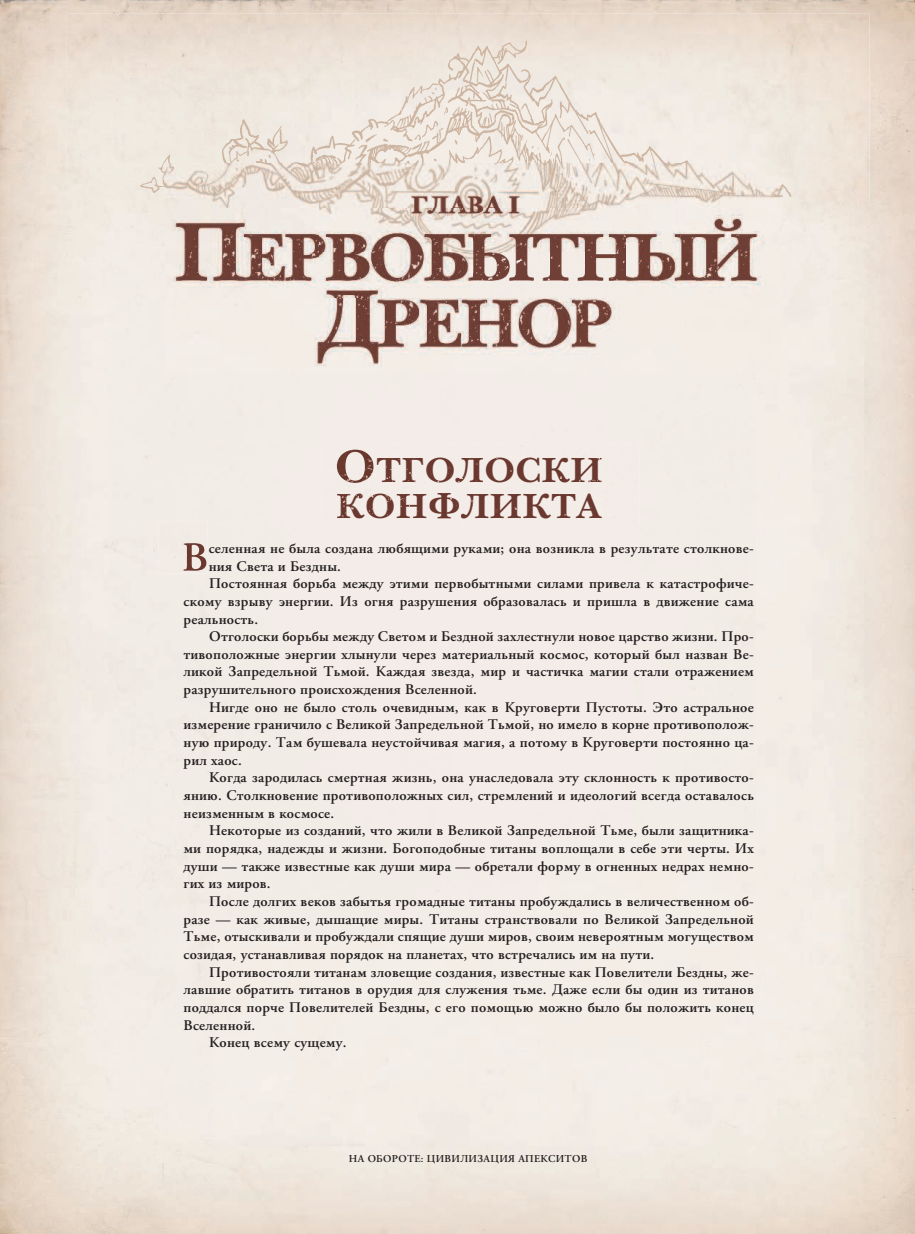
<style>
.page{position:relative;width:915px;height:1234px;background:#fff}
.page>*{position:absolute;margin:0;border:0;box-sizing:border-box;transform-origin:0 0}
.t1{font:700 36px/36px "New Baskerville ITC";letter-spacing:.01em;color:#6a382e;text-align:right}
.t2{font:600 14.7px "APC Garamond";letter-spacing:.02em;color:#231f20}
.t3{font:600 10.5px "APC Garamond";letter-spacing:.03em;color:#231f20}
</style>
<div class="page">
<img style="left:107px;top:0;width:807px;height:49px">
<img style="left:67px;top:14px;width:802px;height:283px">
<img style="left:165px;top:164px;width:615px;height:208px">
<div style="left:320px;top:444px;width:319px;height:82px;background:#f3ece7"></div>
<img style="left:337px;top:449px;width:36px;height:33px">
<div style="left:376px;top:457px;width:226px;height:25px;background:#f3ece7"></div>
<div style="left:337px;top:493px;width:264px;height:25px;background:#f3ece8"></div>
<div style="left:158px;top:521px;width:49px;height:52px;background:#f1ebe5"></div>
<img style="left:183px;top:543px;width:23px;height:27px">
<h1 class="t1" style="left:336px;top:452px;width:268px">ТГОЛОСКИ<br>КОНФЛИКТА</h1>
<p class="t2" style="left:209px;top:539px;width:546px">селенная не была создана любящими руками; она возникла в результате столкнове-</p>
<p class="t2" style="left:209px;top:557px;width:134px">ния Света и Бездны.</p>
<p class="t2" style="left:209px;top:575px;width:546px">Постоянная борьба между этими первобытными силами привела к катастрофиче-</p>
<p class="t2" style="left:183px;top:592px;width:571px">скому взрыву энергии. Из огня разрушения образовалась и пришла в движение сама</p>
<p class="t2" style="left:183px;top:610px;width:76px">реальность.</p>
<p class="t2" style="left:209px;top:628px;width:546px">Отголоски борьбы между Светом и Бездной захлестнули новое царство жизни. Про-</p>
<p class="t2" style="left:183px;top:645px;width:571px">тивоположные энергии хлынули через материальный космос, который был назван Ве-</p>
<p class="t2" style="left:183px;top:663px;width:571px">ликой Запредельной Тьмой. Каждая звезда, мир и частичка магии стали отражением</p>
<p class="t2" style="left:183px;top:681px;width:295px">разрушительного происхождения Вселенной.</p>
<p class="t2" style="left:209px;top:698px;width:546px">Нигде оно не было столь очевидным, как в Круговерти Пустоты. Это астральное</p>
<p class="t2" style="left:183px;top:716px;width:571px">измерение граничило с Великой Запредельной Тьмой, но имело в корне противополож-</p>
<p class="t2" style="left:183px;top:734px;width:571px">ную природу. Там бушевала неустойчивая магия, а потому в Круговерти постоянно ца-</p>
<p class="t2" style="left:183px;top:751px;width:60px">рил хаос.</p>
<p class="t2" style="left:209px;top:769px;width:546px">Когда зародилась смертная жизнь, она унаследовала эту склонность к противосто-</p>
<p class="t2" style="left:183px;top:786px;width:571px">янию. Столкновение противоположных сил, стремлений и идеологий всегда оставалось</p>
<p class="t2" style="left:183px;top:804px;width:152px">неизменным в космосе.</p>
<p class="t2" style="left:209px;top:822px;width:546px">Некоторые из созданий, что жили в Великой Запредельной Тьме, были защитника-</p>
<p class="t2" style="left:183px;top:839px;width:571px">ми порядка, надежды и жизни. Богоподобные титаны воплощали в себе эти черты. Их</p>
<p class="t2" style="left:183px;top:857px;width:571px">души — также известные как души мира — обретали форму в огненных недрах немно-</p>
<p class="t2" style="left:183px;top:875px;width:89px">гих из миров.</p>
<p class="t2" style="left:209px;top:892px;width:546px">После долгих веков забытья громадные титаны пробуждались в величественном об-</p>
<p class="t2" style="left:183px;top:910px;width:571px">разе — как живые, дышащие миры. Титаны странствовали по Великой Запредельной</p>
<p class="t2" style="left:183px;top:928px;width:571px">Тьме, отыскивали и пробуждали спящие души миров, своим невероятным могуществом</p>
<p class="t2" style="left:183px;top:945px;width:472px">созидая, устанавливая порядок на планетах, что встречались им на пути.</p>
<p class="t2" style="left:209px;top:963px;width:546px">Противостояли титанам зловещие создания, известные как Повелители Бездны, же-</p>
<p class="t2" style="left:183px;top:980px;width:571px">лавшие обратить титанов в орудия для служения тьме. Даже если бы один из титанов</p>
<p class="t2" style="left:183px;top:998px;width:571px">поддался порче Повелителей Бездны, с его помощью можно было бы положить конец</p>
<p class="t2" style="left:183px;top:1016px;width:73px">Вселенной.</p>
<p class="t2" style="left:209px;top:1033px;width:139px">Конец всему сущему.</p>
<p class="t3" style="left:349px;top:1151px;width:240px">НА ОБОРОТЕ: ЦИВИЛИЗАЦИЯ АПЕКСИТОВ</p>
</div>
